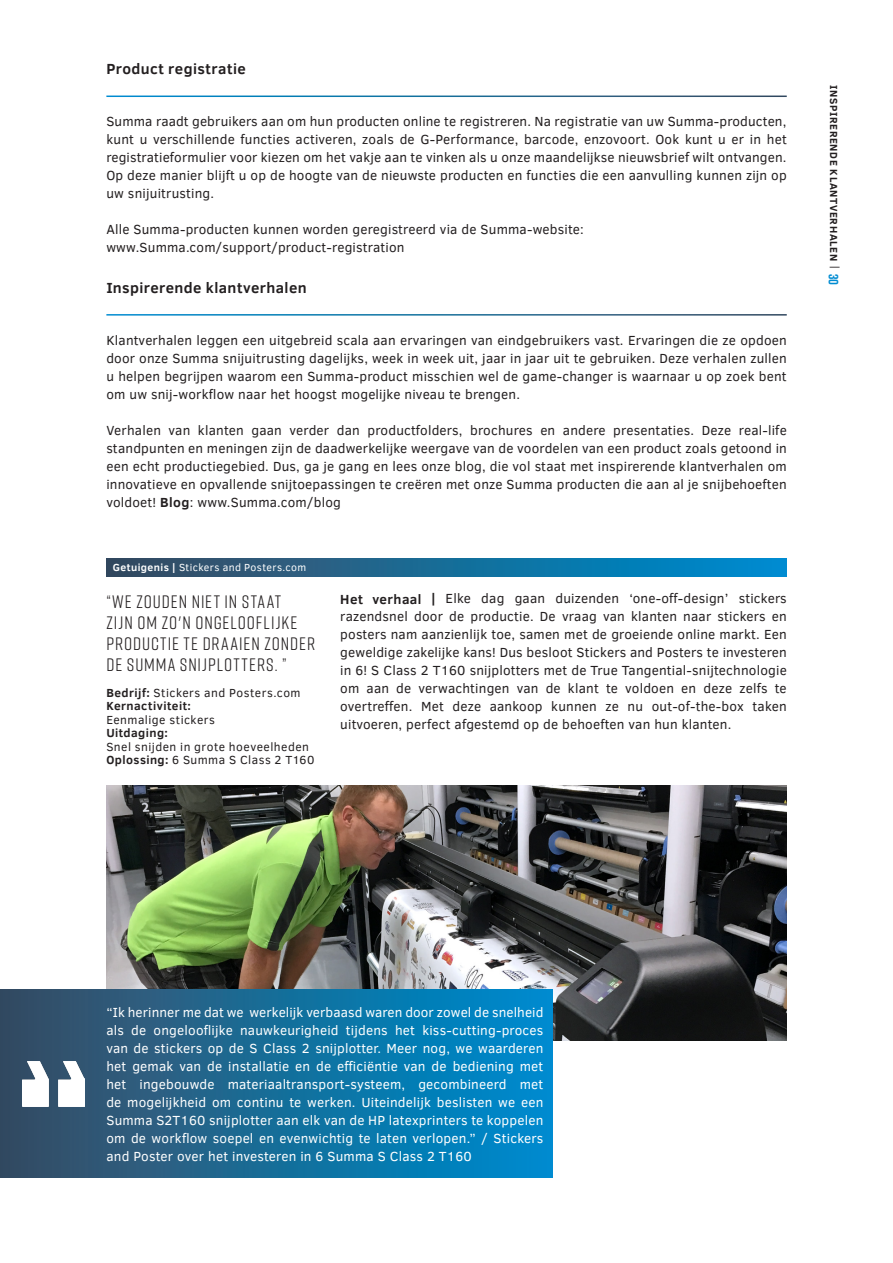
<style>
.page{position:relative;width:893px;height:1263px;background:#fff}
.page>*{position:absolute;margin:0;border:0;box-sizing:border-box;transform-origin:0 0}
.Quote_-_rift{font:18px/21px "Rift";letter-spacing:.055em;color:#231f20}
.Subtitel{font:700 15px "Clear Sans";letter-spacing:.03em;color:#231f20}
.t1{font:13.5px/18px "Clear Sans";letter-spacing:.015em;color:#231f20;text-align:justify}
.t2{font:13.5px/18px "Clear Sans";letter-spacing:.015em;color:#fff;text-align:justify}
.Quote_-_rift-2{font:12px/13.5px "Clear Sans";letter-spacing:.04em;color:#231f20}
.Quote_-_rift-3{font:10.5px "Clear Sans";letter-spacing:.035em;color:#fff}
.t3{font:700 10.5px "Clear Sans";letter-spacing:.06em;color:#231f20}
.s1{font-weight:700}
.s2{font-weight:400}
.s3{font-family:"Rift";font-size:13.5px;color:#008cd2}
</style>
<div class="page">
<img style="left:106px;top:786px;width:681px;height:255px">
<div style="left:0;top:990px;width:553px;height:188px;background:linear-gradient(to right,#3a4d62,#008dd0)"></div>
<img style="left:22px;top:1062px;width:62px;height:44px">
<div style="left:106px;top:558px;width:681px;height:19px;background:linear-gradient(to right,#394a5e,#008ed2)"></div>
<p class="Subtitel" style="left:106px;top:58px;width:141px">Product registratie</p>
<p class="t1" style="left:106px;top:113px;width:682px">Summa raadt gebruikers aan om hun producten online te registreren. Na registratie van uw Summa-producten, kunt u verschillende functies activeren, zoals de G-Performance, barcode, enzovoort. Ook kunt u er in het registratieformulier voor kiezen om het vakje aan te vinken als u onze maandelijkse nieuwsbrief wilt ontvangen.<br>Op deze manier blijft u op de hoogte van de nieuwste producten en functies die een aanvulling kunnen zijn op uw snijuitrusting.</p>
<p class="t1" style="left:106px;top:221px;width:479px">Alle Summa-producten kunnen worden geregistreerd via de Summa-website:</p>
<p class="t1" style="left:106px;top:239px;width:300px">www.Summa.com/support/product-registration</p>
<p class="Subtitel" style="left:106px;top:277px;width:202px">Inspirerende klantverhalen</p>
<p class="t1" style="left:106px;top:331px;width:682px">Klantverhalen leggen een uitgebreid scala aan ervaringen van eindgebruikers vast. Ervaringen die ze opdoen door onze Summa snijuitrusting dagelijks, week in week uit, jaar in jaar uit te gebruiken. Deze verhalen zullen u helpen begrijpen waarom een Summa-product misschien wel de game-changer is waarnaar u op zoek bent om uw snij-workflow naar het hoogst mogelijke niveau te brengen.</p>
<p class="t1" style="left:106px;top:421px;width:682px">Verhalen van klanten gaan verder dan productfolders, brochures en andere presentaties. Deze real-life standpunten en meningen zijn de daadwerkelijke weergave van de voordelen van een product zoals getoond in een echt productiegebied. Dus, ga je gang en lees onze blog, die vol staat met inspirerende klantverhalen om innovatieve en opvallende snijtoepassingen te creëren met onze Summa producten die aan al je snijbehoeften voldoet! <span class="s1">Blog</span>: www.Summa.com/blog</p>
<p class="Quote_-_rift-3" style="left:113px;top:561px;width:195px"><span class="s1">Getuigenis |</span> Stickers and Posters.com</p>
<p class="Quote_-_rift" style="left:106px;top:591px;width:210px">“WE ZOUDEN NIET IN STAAT<br>ZIJN OM ZO'N ONGELOOFLIJKE<br>PRODUCTIE TE DRAAIEN ZONDER<br>DE SUMMA SNIJPLOTTERS. ”</p>
<p class="Quote_-_rift-2" style="left:106px;top:686px;width:209px"><span class="s1">Bedrijf:</span> Stickers and Posters.com<br><span class="s1">Kernactiviteit:<br></span>Eenmalige stickers<br><span class="s1">Uitdaging:<br></span>Snel snijden in grote hoeveelheden<br><span class="s1">Oplossing:</span> 6 Summa S Class 2 T160</p>
<p class="t1" style="left:340px;top:590px;width:448px"><span class="s1">Het verhaal |</span> Elke dag gaan duizenden ‘one-off-design’ stickers razendsnel door de productie. De vraag van klanten naar stickers en posters nam aanzienlijk toe, samen met de groeiende online markt. Een geweldige zakelijke kans! Dus besloot Stickers and Posters te investeren in 6! S Class 2 T160 snijplotters met de True Tangential-snijtechnologie om aan de verwachtingen van de klant te voldoen en deze zelfs te overtreffen. Met deze aankoop kunnen ze nu out-of-the-box taken uitvoeren, perfect afgestemd op de behoeften van hun klanten.</p>
<p class="t3" style="left:842px;top:85px;width:201px;rotate:90deg">Inspi rerende klantverhalen <span class="s2">|</span> <span class="s3">30</span></p>
<p class="t2" style="left:106px;top:1003px;width:439px">“Ik herinner me dat we werkelijk verbaasd waren door zowel de snelheid als de ongelooflijke nauwkeurigheid tijdens het kiss-cutting-proces van de stickers op de S Class 2 snijplotter. Meer nog, we waarderen het gemak van de installatie en de efficiëntie van de bediening met het ingebouwde materiaaltransport-systeem, gecombineerd met de mogelijkheid om continu te werken. Uiteindelijk beslisten we een Summa S2T160 snijplotter aan elk van de HP latexprinters te koppelen om de workflow soepel en evenwichtig te laten verlopen.” / Stickers and Poster over het investeren in 6 Summa S Class 2 T160</p>
</div>
